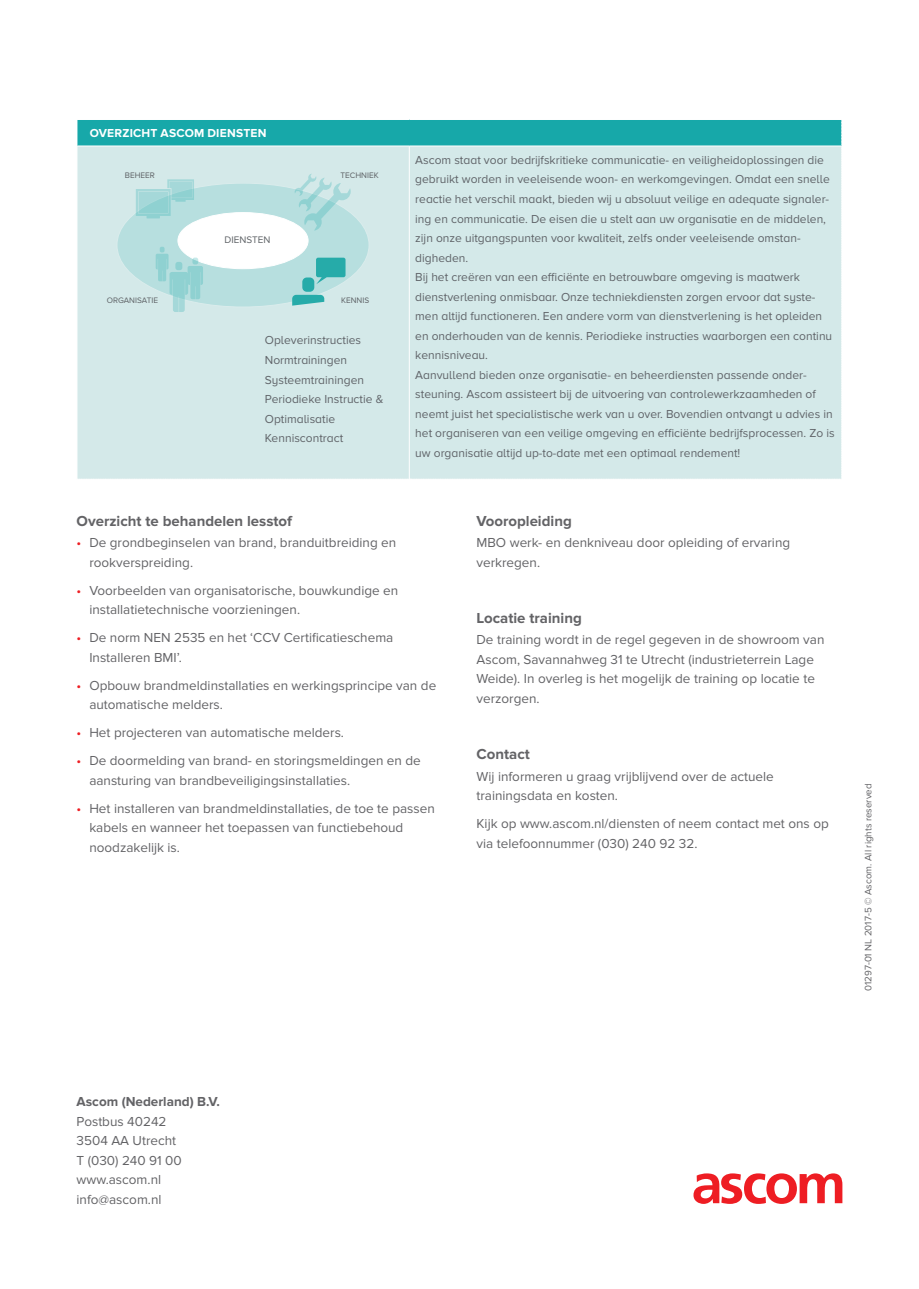
<style>
.page{position:relative;width:919px;height:1289px;background:#fff}
.page>*{position:absolute;margin:0;border:0;box-sizing:border-box;transform-origin:0 0}
.t1{font:700 15px "Proxima Nova";color:#636366}
.t2{font:13.5px/19.5px "Proxima Nova";color:#636366}
.t3{font:700 13.5px "Proxima Nova";color:#636366}
.t4{font:12px/19.5px "Proxima Nova A";color:#606469}
.t5{font:700 12px "Proxima Nova";letter-spacing:.02em;color:#fff}
.t6{font:9.9px "Proxima Nova";color:#5f6367}
.t7{font:9.75px "Proxima Nova";color:#636366}
.t8{font:8.25px "Proxima Nova";color:#5f6367}
.s1{color:#ee1d23}
</style>
<div class="page">
<svg style="left:693px;top:1173px;width:149px;height:30px"></svg>
<svg style="left:77px;top:120px;width:765px;height:359px;background:#c5e4e4"></svg>
<p class="t5" style="left:90px;top:127px;width:178px">OVERZICHT ASCOM DIENSTEN</p>
<p class="t8" style="left:125px;top:170px;width:32px">BEHEER</p>
<p class="t8" style="left:340px;top:170px;width:40px">TECHNIEK</p>
<p class="t6" style="left:225px;top:234px;width:47px">DIENSTEN</p>
<p class="t8" style="left:107px;top:295px;width:53px">ORGANISATIE</p>
<p class="t8" style="left:341px;top:295px;width:30px">KENNIS</p>
<p class="t4" style="left:265px;top:330px;width:120px">Opleverinstructies<br>Normtrainingen<br>Systeemtrainingen<br>Periodieke Instructie &amp;<br>Optimalisatie<br>Kenniscontract</p>
<p class="t4" style="left:415px;top:150px;width:421px">Ascom staat voor bedrijfskritieke communicatie- en veiligheidoplossingen die gebruikt worden in veeleisende woon- en werkomgevingen. Omdat een snelle reactie het verschil maakt, bieden wij u absoluut veilige en adequate signaler&shy;ing en communicatie. De eisen die u stelt aan uw organisatie en de middelen, zijn onze uitgangspunten voor kwaliteit, zelfs onder veeleisende omstan&shy;digheden.<br>Bij het creëren van een efficiënte en betrouwbare omgeving is maatwerk dienstverlening onmisbaar. Onze techniekdiensten zorgen ervoor dat syste&shy;men altijd functioneren. Een andere vorm van dienstverlening is het opleiden en onderhouden van de kennis. Periodieke instructies waarborgen een continu kennisniveau.<br>Aanvullend bieden onze organisatie- en beheerdiensten passende onder&shy;steuning. Ascom assisteert bij de uitvoering van controlewerkzaamheden of neemt juist het specialistische werk van u over. Bovendien ontvangt u advies in het organiseren van een veilige omgeving en efficiënte bedrijfsprocessen. Zo is uw organisatie altijd up-to-date met een optimaal rendement!</p>
<p class="t1" style="left:77px;top:512px;width:217px">Overzicht te behandelen lesstof</p>
<p class="t2" style="left:89px;top:533px;width:308px;text-indent:-13px"><span class="s1">•</span> De grondbeginselen van brand, branduitbreiding en rookverspreiding.</p>
<p class="t2" style="left:89px;top:580px;width:310px;text-indent:-13px"><span class="s1">•</span> Voorbeelden van organisatorische, bouwkundige en installatietechnische voorzieningen.</p>
<p class="t2" style="left:89px;top:628px;width:305px;text-indent:-13px"><span class="s1">•</span> De norm NEN 2535 en het ‘CCV Certificatieschema<br>Installeren BMI’.</p>
<p class="t2" style="left:89px;top:675px;width:348px;text-indent:-13px"><span class="s1">•</span> Opbouw brandmeldinstallaties en werkingsprincipe van de automatische melders.</p>
<p class="t2" style="left:77px;top:723px;width:269px"><span class="s1">•</span> Het projecteren van automatische melders.</p>
<p class="t2" style="left:89px;top:751px;width:333px;text-indent:-13px"><span class="s1">•</span> De doormelding van brand- en storingsmeldingen en de aansturing van brandbeveiligingsinstallaties.</p>
<p class="t2" style="left:89px;top:798px;width:347px;text-indent:-13px"><span class="s1">•</span> Het installeren van brandmeldinstallaties, de toe te passen kabels en wanneer het toepassen van functiebehoud noodzakelijk is.</p>
<p class="t1" style="left:476px;top:512px;width:97px">Vooropleiding</p>
<p class="t2" style="left:476px;top:533px;width:315px">MBO werk- en denkniveau door opleiding of ervaring verkregen.</p>
<p class="t1" style="left:476px;top:609px;width:107px">Locatie training</p>
<p class="t2" style="left:476px;top:630px;width:349px">De training wordt in de regel gegeven in de showroom van Ascom, Savannahweg 31 te Utrecht (industrieterrein Lage Weide). In overleg is het mogelijk de training op locatie te verzorgen.</p>
<p class="t1" style="left:476px;top:745px;width:55px">Contact</p>
<p class="t2" style="left:476px;top:766px;width:299px">Wij informeren u graag vrijblijvend over de actuele trainingsdata en kosten.</p>
<p class="t2" style="left:476px;top:814px;width:354px">Kijk op www.ascom.nl/diensten of neem contact met ons op via telefoonnummer (030) 240 92 32.</p>
<p class="t7" style="left:862px;top:991px;width:209px;rotate:-90deg">01297-01 NL 2017-5 © Ascom. All rights reserved</p>
<p class="t3" style="left:77px;top:1093px;width:145px">Ascom (Nederland) B.V.</p>
<p class="t2" style="left:77px;top:1111px;width:107px">Postbus 40242<br>3504 AA Utrecht<br>T (030) 240 91 00 www.ascom.nl info@ascom.nl</p>
</div>
